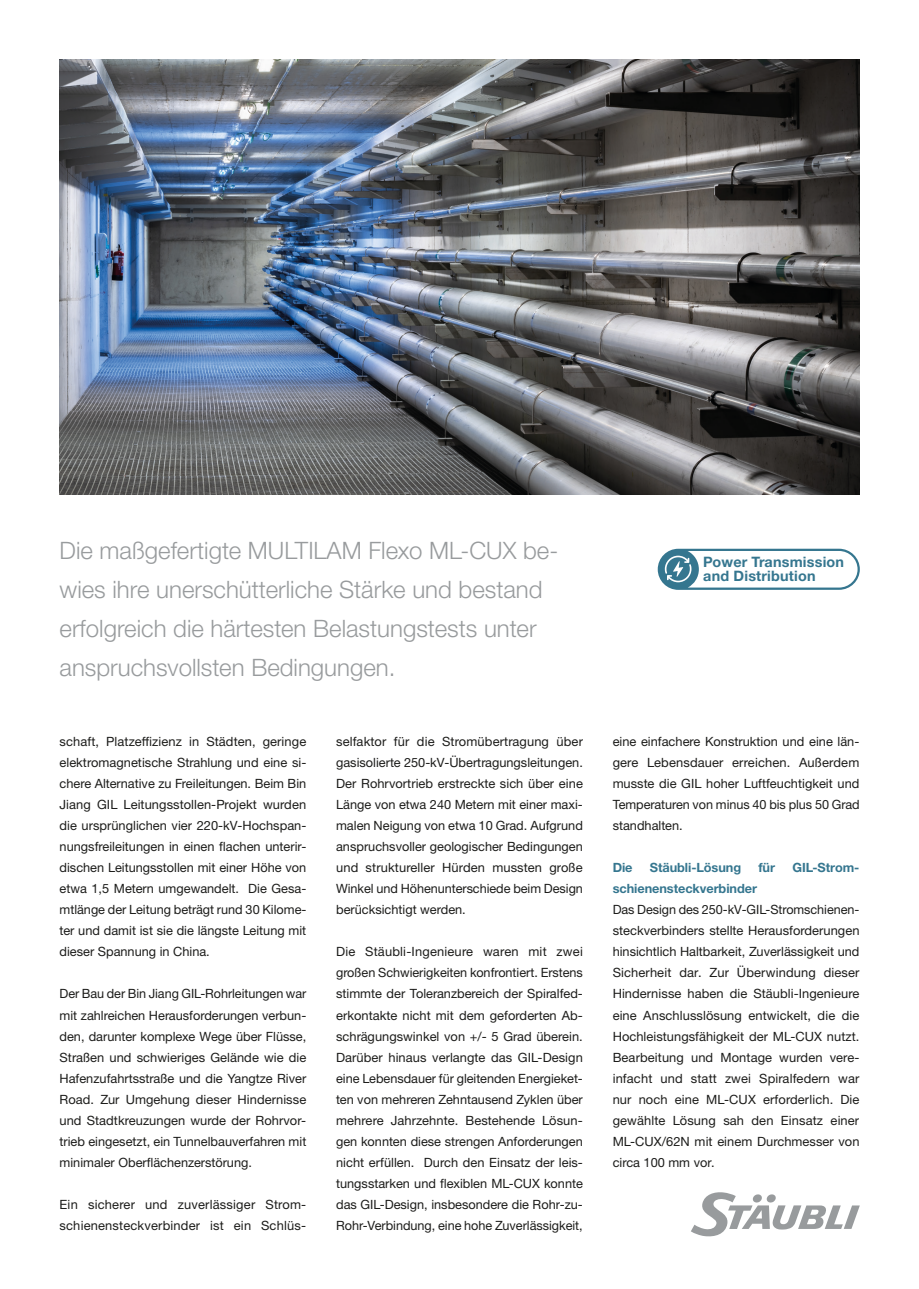
<style>
.page{position:relative;width:919px;height:1289px;background:#fff}
.page>*{position:absolute;margin:0;border:0;box-sizing:border-box;transform-origin:0 0}
.Lead{font:300 24px/39px "Helvetica Neue LTW1 G";color:#989b9d}
.t1{font:700 14.4px/14.4px "Helvetica Neue LTW1 G";letter-spacing:.015em;color:#35768f}
.Text{font:12.75px/21px "Helvetica Neue LTW1 G";color:#1d1d1b;text-align:justify}
.Text_Title{font:700 12.75px "Helvetica Neue LTW1 G";letter-spacing:-.005em;color:#35768f}
</style>
<div class="page">
<img style="left:60px;top:60px;width:799px;height:434px">
<svg style="left:657px;top:548px;width:202px;height:42px"></svg>
<svg style="left:691px;top:1192px;width:168px;height:45px"></svg>
<p class="Lead" style="left:60px;top:530px;width:500px">Die maßgefertigte MULTILAM Flexo ML-CUX be&shy;wies ihre unerschütterliche Stärke und bestand erfolgreich die härtesten Belastungstests unter anspruchsvollsten Bedingungen.</p>
<p class="Text" style="left:60px;top:731px;width:248px">schaft, Platzeffizienz in Städten, geringe elektromagnetische Strahlung und eine si&shy;chere Alternative zu Freileitungen. Beim Bin Jiang GIL Leitungsstollen-Projekt wurden die ursprünglichen vier 220-kV-Hochspan&shy;nungsfreileitungen in einen flachen unterir&shy;dischen Leitungsstollen mit einer Höhe von etwa 1,5 Metern umgewandelt. Die Gesa&shy;mtlänge der Leitung beträgt rund 30 Kilome&shy;ter und damit ist sie die längste Leitung mit dieser Spannung in China.</p>
<p class="Text" style="left:60px;top:983px;width:248px">Der Bau der Bin Jiang GIL-Rohrleitungen war mit zahlreichen Herausforderungen verbun&shy;den, darunter komplexe Wege über Flüsse, Straßen und schwieriges Gelände wie die Hafenzufahrtsstraße und die Yangtze River Road. Zur Umgehung dieser Hindernisse und Stadtkreuzungen wurde der Rohrvor&shy;trieb eingesetzt, ein Tunnelbauverfahren mit minimaler Oberflächenzerstörung.</p>
<p class="Text" style="left:60px;top:1193px;width:248px">Ein sicherer und zuverlässiger Strom&shy;schienensteckverbinder ist ein Schlüs-</p>
<p class="Text" style="left:336px;top:731px;width:248px">selfaktor für die Stromübertragung über gasisolierte 250-kV-Übertragungsleitungen.<br>Der Rohrvortrieb erstreckte sich über eine Länge von etwa 240 Metern mit einer maxi&shy;malen Neigung von etwa 10 Grad. Aufgrund anspruchsvoller geologischer Bedingungen und struktureller Hürden mussten große Winkel und Höhenunterschiede beim Design berücksichtigt werden.</p>
<p class="Text" style="left:336px;top:941px;width:248px">Die Stäubli-Ingenieure waren mit zwei großen Schwierigkeiten konfrontiert. Erstens stimmte der Toleranzbereich der Spiralfed&shy;erkontakte nicht mit dem geforderten Ab&shy;schrägungswinkel von +/- 5 Grad überein.<br>Darüber hinaus verlangte das GIL-Design eine Lebensdauer für gleitenden Energieket&shy;ten von mehreren Zehntausend Zyklen über mehrere Jahrzehnte. Bestehende Lösun&shy;gen konnten diese strengen Anforderungen nicht erfüllen. Durch den Einsatz der leis&shy;tungsstarken und flexiblen ML-CUX konnte das GIL-Design, insbesondere die Rohr-zu-Rohr-Verbindung, eine hohe Zuverlässigkeit,</p>
<p class="t1" style="left:703px;top:554px;width:142px">Power Transmission and Distribution</p>
<p class="Text" style="left:612px;top:731px;width:248px">eine einfachere Konstruktion und eine län&shy;gere Lebensdauer erreichen. Außerdem musste die GIL hoher Luftfeuchtigkeit und Temperaturen von minus 40 bis plus 50 Grad standhalten.</p>
<p class="Text_Title" style="left:612px;top:860px;width:21px">Die</p>
<p class="Text_Title" style="left:650px;top:860px;width:93px">Stäubli-Lösung</p>
<p class="Text_Title" style="left:758px;top:860px;width:18px">für</p>
<p class="Text_Title" style="left:792px;top:860px;width:68px">GIL-Strom-</p>
<p class="Text_Title" style="left:612px;top:881px;width:146px">schienensteckverbinder</p>
<p class="Text" style="left:612px;top:899px;width:248px">Das Design des 250-kV-GIL-Stromschienen&shy;steckverbinders stellte Herausforderungen hinsichtlich Haltbarkeit, Zuverlässigkeit und Sicherheit dar. Zur Überwindung dieser Hindernisse haben die Stäubli-Ingenieure eine Anschlusslösung entwickelt, die die Hochleistungsfähigkeit der ML-CUX nutzt.<br>Bearbeitung und Montage wurden vere&shy;infacht und statt zwei Spiralfedern war nur noch eine ML-CUX erforderlich. Die gewählte Lösung sah den Einsatz einer ML-CUX/62N mit einem Durchmesser von circa 100 mm vor.</p>
</div>
